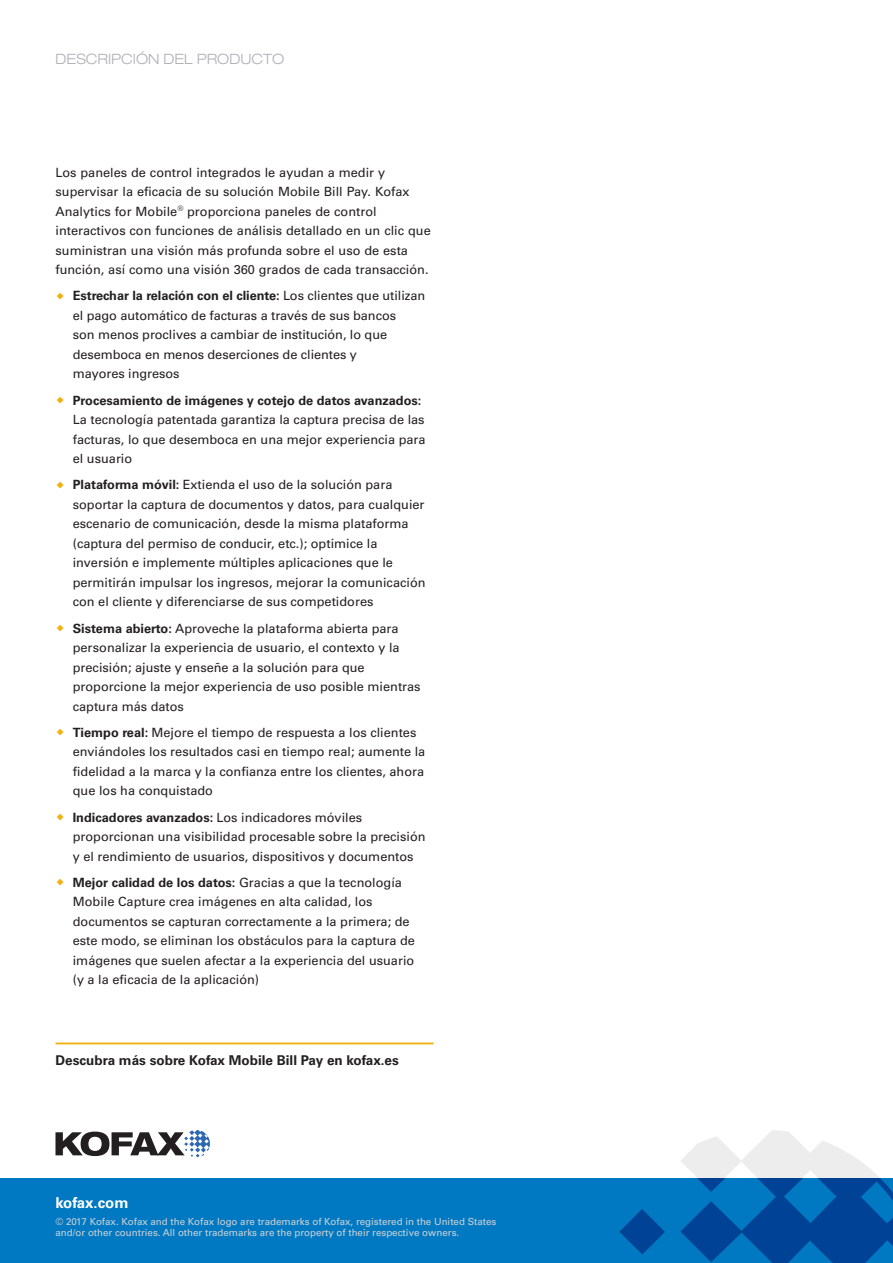
<style>
.page{position:relative;width:893px;height:1263px;background:#fff}
.page>*{position:absolute;margin:0;border:0;box-sizing:border-box;transform-origin:0 0}
.t1{font:700 15px "Univers LT Std";color:#fff}
.document_label{font:300 expanded 14.25px "Helvetica Neue LT Std";color:#b0b1b5}
.body_copy_callout{font:700 13.5px "Univers LT Std";color:#231f20}
.body_copy{font:12.75px/19.5px "Univers LT Std";color:#231f20}
.copyright{font:9.75px/10.5px "Univers LT Std";color:#d1d2d4}
.s1{font-weight:700}
</style>
<div class="page">
<div style="left:0;top:1178px;width:893px;height:85px;background:#0079c2"></div>
<svg style="left:619px;top:1209px;width:46px;height:45px"></svg>
<svg style="left:55px;top:1130px;width:155px;height:27px"></svg>
<svg style="left:680px;top:1130px;width:213px;height:133px"></svg>
<hr style="left:55px;top:1042px;width:378px;height:2px;background:#efb211">
<p class="document_label" style="left:55px;top:51px;width:230px">DESCRIPCIÓN DEL PRODUCTO</p>
<p class="body_copy" style="left:55px;top:162px;width:377px">Los paneles de control integrados le ayudan a medir y supervisar la eficacia de su solución Mobile Bill Pay. Kofax Analytics for Mobile<sup>®</sup> proporciona paneles de control interactivos con funciones de análisis detallado en un clic que suministran una visión más profunda sobre el uso de esta función, así como una visión 360 grados de cada transacción.</p>
<p class="body_copy" style="left:73px;top:286px;width:354px"><span class="s1">Estrechar la relación con el cliente:</span> Los clientes que utilizan el pago automático de facturas a través de sus bancos<br>son menos proclives a cambiar de institución, lo que desemboca en menos deserciones de clientes y<br>mayores ingresos</p>
<p class="body_copy" style="left:73px;top:390px;width:354px"><span class="s1">Procesamiento de imágenes y cotejo de datos avanzados:<br></span>La tecnología patentada garantiza la captura precisa de las facturas, lo que desemboca en una mejor experiencia para el usuario</p>
<p class="body_copy" style="left:73px;top:475px;width:354px"><span class="s1">Plataforma móvil:</span> Extienda el uso de la solución para soportar la captura de documentos y datos, para cualquier escenario de comunicación, desde la misma plataforma (captura del permiso de conducir, etc.); optimice la inversión e implemente múltiples aplicaciones que le permitirán impulsar los ingresos, mejorar la comunicación con el cliente y diferenciarse de sus competidores</p>
<p class="body_copy" style="left:73px;top:618px;width:349px"><span class="s1">Sistema abierto:</span> Aproveche la plataforma abierta para personalizar la experiencia de usuario, el contexto y la precisión; ajuste y enseñe a la solución para que proporcione la mejor experiencia de uso posible mientras captura más datos</p>
<p class="body_copy" style="left:73px;top:723px;width:354px"><span class="s1">Tiempo real:</span> Mejore el tiempo de respuesta a los clientes enviándoles los resultados casi en tiempo real; aumente la fidelidad a la marca y la confianza entre los clientes, ahora que los ha conquistado</p>
<p class="body_copy" style="left:73px;top:807px;width:354px"><span class="s1">Indicadores avanzados:</span> Los indicadores móviles proporcionan una visibilidad procesable sobre la precisión y el rendimiento de usuarios, dispositivos y documentos</p>
<p class="body_copy" style="left:73px;top:873px;width:344px"><span class="s1">Mejor calidad de los datos:</span> Gracias a que la tecnología Mobile Capture crea imágenes en alta calidad, los documentos se capturan correctamente a la primera; de este modo, se eliminan los obstáculos para la captura de imágenes que suelen afectar a la experiencia del usuario (y a la eficacia de la aplicación)</p>
<p class="body_copy_callout" style="left:55px;top:1052px;width:345px">Descubra más sobre Kofax Mobile Bill Pay en kofax.es</p>
<p class="t1" style="left:55px;top:1194px;width:75px">kofax.com</p>
<p class="copyright" style="left:55px;top:1216px;width:442px">© 2017 Kofax. Kofax and the Kofax logo are trademarks of Kofax, registered in the United States and/or other countries. All other trademarks are the property of their respective owners.</p>
</div>
